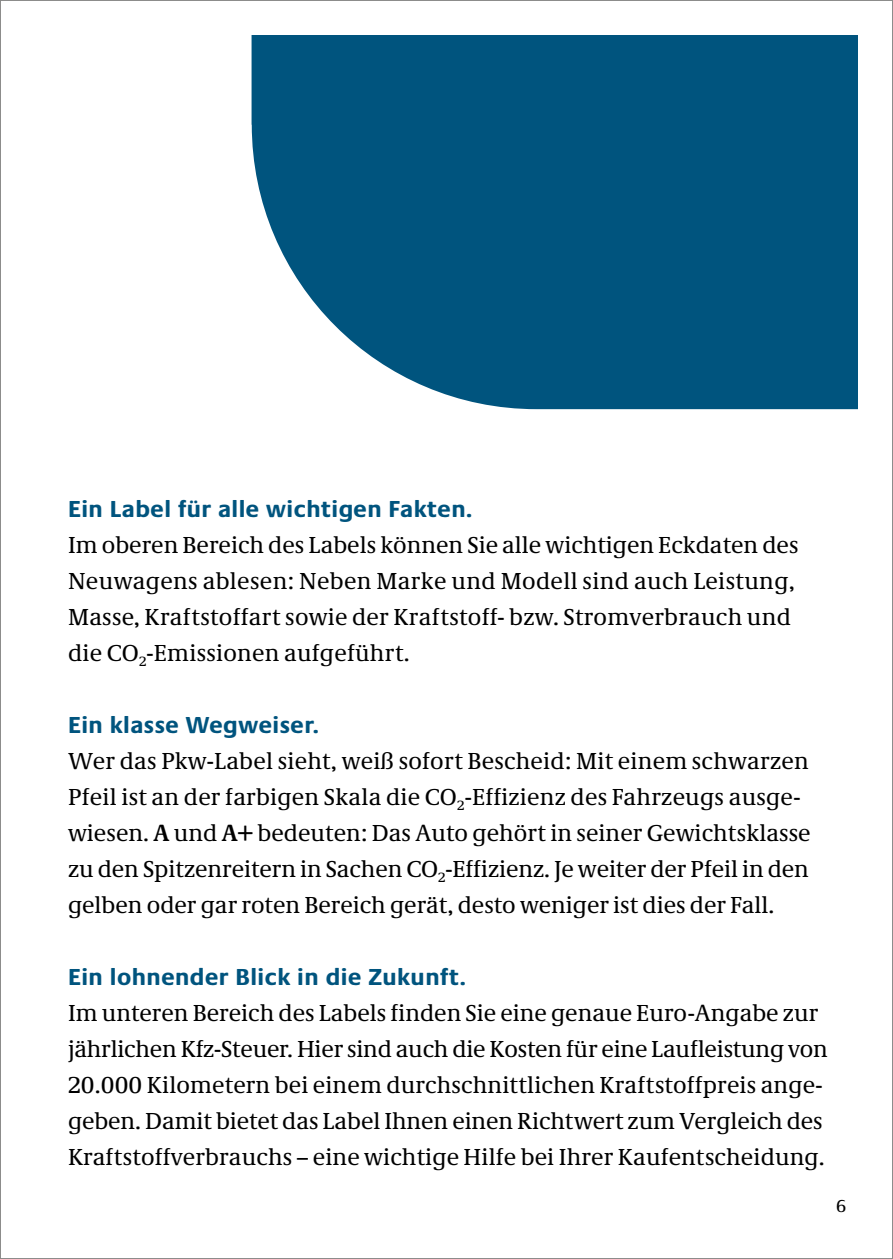
<style>
.page{position:relative;width:893px;height:1259px;background:#fff}
.page>*{position:absolute;margin:0;border:0;box-sizing:border-box;transform-origin:0 0}
.t1{font:24px/36px "Neue Demos";letter-spacing:.005em;color:#000}
.t2{font:700 24px "Neue Praxis";letter-spacing:.02em;color:#00547e}
.t3{font:18px "Neue Demos";color:#000}
.s1{font-weight:700}
</style>
<div class="page">
<svg style="left:252px;top:35px;width:606px;height:374px;background:#136187"></svg>
<p class="t2" style="left:68px;top:494px;width:406px">Ein Label für alle wichtigen Fakten.</p>
<p class="t1" style="left:68px;top:527px;width:732px">Im oberen Bereich des Labels können Sie alle wichtigen Eckdaten des Neuwagens ablesen: Neben Marke und Modell sind auch Leistung, Masse, Kraftstoffart sowie der Kraftstoff- bzw. Stromverbrauch und die CO<sub>2</sub>-Emissionen aufgeführt.</p>
<p class="t2" style="left:68px;top:710px;width:252px">Ein klasse Wegweiser.</p>
<p class="t1" style="left:68px;top:743px;width:744px">Wer das Pkw-Label sieht, weiß sofort Bescheid: Mit einem schwarzen Pfeil ist an der farbigen Skala die CO<sub>2</sub>-Effizienz des Fahrzeugs ausge&shy;wiesen. <span class="s1">A</span> und <span class="s1">A+</span> bedeuten: Das Auto gehört in seiner Gewichtsklasse zu den Spitzenreitern in Sachen CO<sub>2</sub>-Effizienz. Je weiter der Pfeil in den gelben oder gar roten Bereich gerät, desto weniger ist dies der Fall.</p>
<p class="t2" style="left:68px;top:962px;width:399px">Ein lohnender Blick in die Zukunft.</p>
<p class="t1" style="left:68px;top:995px;width:761px">Im unteren Bereich des Labels finden Sie eine genaue Euro-Angabe zur jährlichen Kfz-Steuer. Hier sind auch die Kosten für eine Laufleistung von 20.000 Kilometern bei einem durchschnittlichen Kraftstoffpreis ange&shy;geben. Damit bietet das Label Ihnen einen Richtwert zum Vergleich des Kraftstoffverbrauchs – eine wichtige Hilfe bei Ihrer Kaufentscheidung.</p>
<p class="t3" style="left:836px;top:1195px;width:12px">6</p>
</div>
